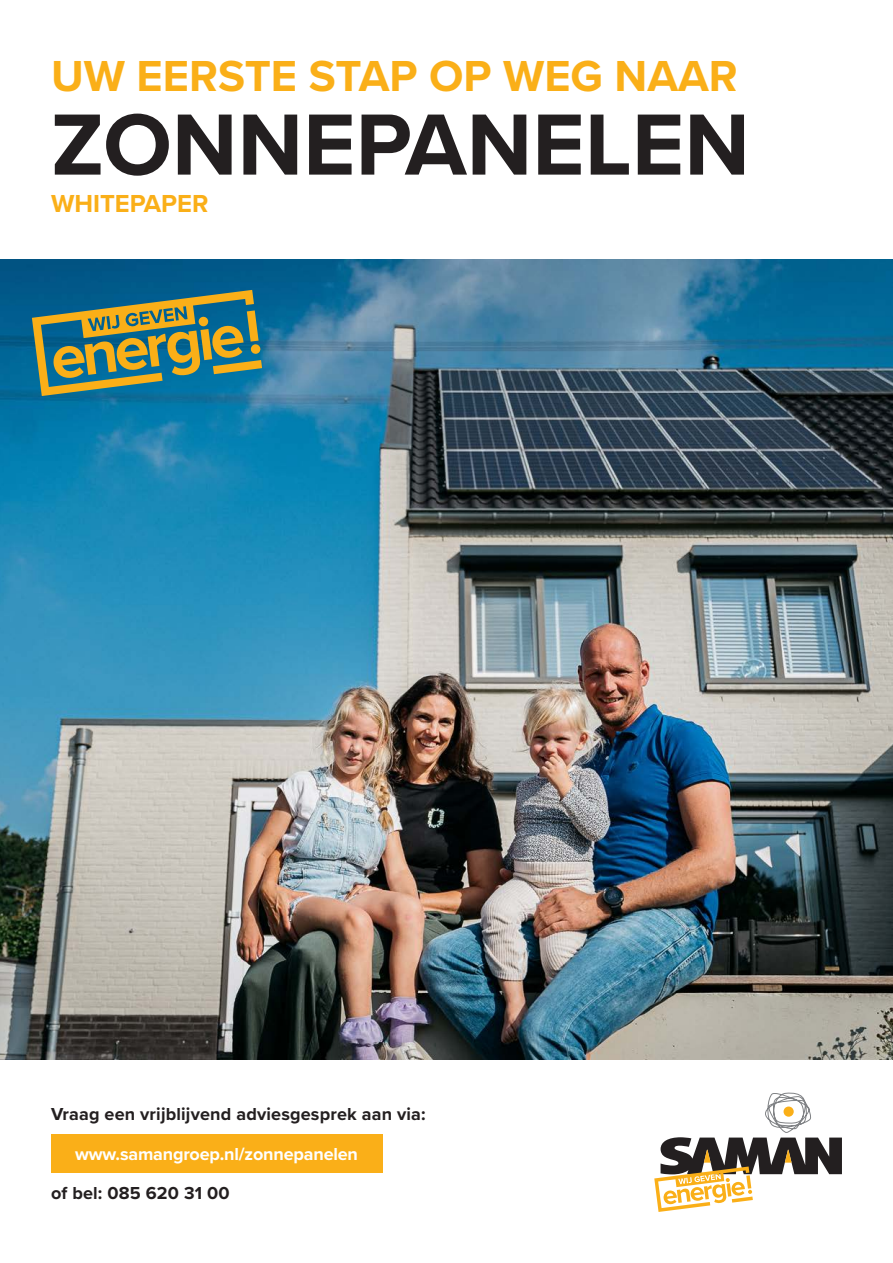
<style>
.page{position:relative;width:893px;height:1263px;background:#fff}
.page>*{position:absolute;margin:0;border:0;box-sizing:border-box;transform-origin:0 0}
.t1{font:700 90px "Proxima Nova";color:#231f20}
.t2{font:700 45px "Proxima Nova";color:#faaf18}
.t3{font:700 25.5px "Proxima Nova";color:#faaf18}
.t4{font:700 18px "Proxima Nova";letter-spacing:.01em;color:#231f20}
.t5{font:700 18px "Proxima Nova";letter-spacing:-.01em;color:#fff}
</style>
<div class="page">
<img style="left:0;top:259px;width:893px;height:800px">
<svg style="left:32px;top:290px;width:230px;height:106px;background:#618266"></svg>
<svg style="left:654px;top:1093px;width:188px;height:119px"></svg>
<div style="left:51px;top:1134px;width:332px;height:38px;background:#faaf18"></div>
<p class="t2" style="left:51px;top:42px;width:688px">UW EERSTE STAP OP WEG NAAR</p>
<p class="t1" style="left:51px;top:77px;width:700px">ZONNEPANELEN</p>
<p class="t3" style="left:51px;top:185px;width:159px">WHITEPAPER</p>
<p class="t4" style="left:51px;top:1100px;width:376px">Vraag een vrijblijvend adviesgesprek aan via:</p>
<p class="t5" style="left:75px;top:1141px;width:284px">www.samangroep.nl/zonnepanelen</p>
<p class="t4" style="left:51px;top:1180px;width:180px">of bel: 085 620 31 00</p>
</div>
